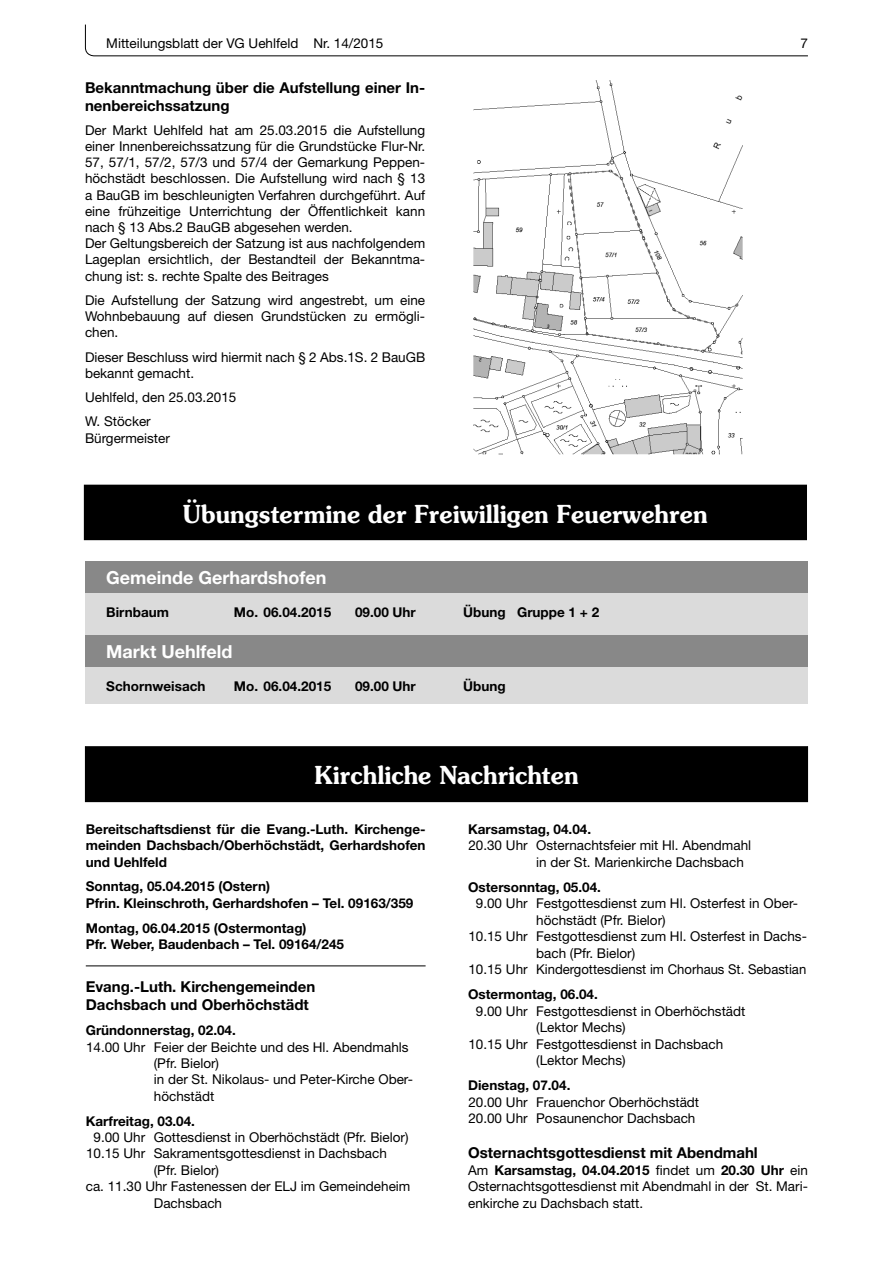
<style>
.page{position:relative;width:893px;height:1263px;background:#fff}
.page>*{position:absolute;margin:0;border:0;box-sizing:border-box;transform-origin:0 0}
.t1{font:600 24.75px "Souvenir";color:#fff;scale:.95 1}
.t2{font:700 18px "Helvetica Neue";color:#fff}
.t3{font:700 15px/18px "Helvetica Neue";color:#000}
.t4{font:13.5px/16.2px "Helvetica Neue";color:#000}
.t5{font:700 13.5px/16.5px "Helvetica Neue";color:#000}
.s1{font-weight:700}
</style>
<div class="page">
<svg style="left:85px;top:24px;width:723px;height:33px"></svg>
<img style="left:473px;top:81px;width:270px;height:374px">
<div style="left:85px;top:561px;width:723px;height:143px;background:#dbdbdb"></div>
<div style="left:85px;top:561px;width:723px;height:31px;background:#888"></div>
<div style="left:85px;top:636px;width:723px;height:31px;background:#888"></div>
<div style="left:84px;top:485px;width:722px;height:55px;background:#000"></div>
<div style="left:85px;top:747px;width:722px;height:55px;background:#000"></div>
<div style="left:85px;top:746px;width:723px;height:56px;border:1px solid #000"></div>
<hr style="left:86px;top:965px;width:340px;height:1px;background:#000">
<p class="t4" style="left:106px;top:36px;width:279px">Mitteilungsblatt der VG Uehlfeld Nr. 14/2015</p>
<p class="t4" style="left:800px;top:36px;width:9px">7</p>
<p class="t3" style="left:85px;top:80px;width:342px">Bekanntmachung über die Aufstellung einer In&shy;nenbereichssatzung</p>
<p class="t4" style="left:85px;top:123px;width:342px">Der Markt Uehlfeld hat am 25.03.2015 die Aufstellung einer Innenbereichssatzung für die Grundstücke Flur-Nr.<br>57, 57/1, 57/2, 57/3 und 57/4 der Gemarkung Peppen&shy;höchstädt beschlossen. Die Aufstellung wird nach § 13 a BauGB im beschleunigten Verfahren durchgeführt. Auf eine frühzeitige Unterrichtung der Öffentlichkeit kann nach § 13 Abs.2 BauGB abgesehen werden.<br>Der Geltungsbereich der Satzung ist aus nachfolgendem Lageplan ersichtlich, der Bestandteil der Bekanntma&shy;chung ist: s. rechte Spalte des Beitrages</p>
<p class="t4" style="left:85px;top:293px;width:342px;text-align:justify">Die Aufstellung der Satzung wird angestrebt, um eine Wohnbebauung auf diesen Grundstücken zu ermögli&shy;chen.</p>
<p class="t4" style="left:85px;top:350px;width:342px">Dieser Beschluss wird hiermit nach § 2 Abs.1S. 2 BauGB bekannt gemacht.</p>
<p class="t4" style="left:85px;top:386px;width:153px;line-height:24.3px">Uehlfeld, den 25.03.2015<br>W. Stöcker</p>
<p class="t4" style="left:85px;top:431px;width:86px">Bürgermeister</p>
<h1 class="t1" style="left:183px;top:504px;width:553px">Übungstermine der Freiwilligen Feuerwehren</h1>
<h2 class="t2" style="left:106px;top:571px;width:222px">Gemeinde Gerhardshofen</h2>
<p class="t5" style="left:106px;top:605px;width:64px">Birnbaum</p>
<p class="t5" style="left:234px;top:605px;width:99px">Mo. 06.04.2015</p>
<p class="t5" style="left:355px;top:605px;width:62px">09.00 Uhr</p>
<p class="t5" style="left:463px;top:605px;width:138px">Übung Gruppe 1 + 2</p>
<h2 class="t2" style="left:106px;top:645px;width:128px">Markt Uehlfeld</h2>
<p class="t5" style="left:106px;top:679px;width:101px">Schornweisach</p>
<p class="t5" style="left:234px;top:679px;width:99px">Mo. 06.04.2015</p>
<p class="t5" style="left:355px;top:679px;width:62px">09.00 Uhr</p>
<p class="t5" style="left:463px;top:679px;width:44px">Übung</p>
<h1 class="t1" style="left:314px;top:765px;width:280px">Kirchliche Nachrichten</h1>
<p class="t5" style="left:86px;top:822px;width:341px;text-align:justify">Bereitschaftsdienst für die Evang.-Luth. Kirchenge&shy;meinden Dachsbach/Oberhöchstädt, Gerhardshofen und Uehlfeld</p>
<p class="t5" style="left:86px;top:880px;width:329px">Sonntag, 05.04.2015 (Ostern)<br>Pfrin. Kleinschroth, Gerhardshofen – Tel. 09163/359</p>
<p class="t5" style="left:86px;top:921px;width:260px">Montag, 06.04.2015 (Ostermontag)<br>Pfr. Weber, Baudenbach – Tel. 09164/245</p>
<p class="t3" style="left:86px;top:979px;width:231px">Evang.-Luth. Kirchengemeinden<br>Dachsbach und Oberhöchstädt</p>
<p class="t5" style="left:86px;top:1023px;width:152px">Gründonnerstag, 02.04.</p>
<p class="t4" style="left:154px;top:1040px;width:261px;text-indent:-68px">14.00 Uhr Feier der Beichte und des Hl. Abendmahls (Pfr. Bielor)<br>in der St. Nikolaus- und Peter-Kirche Ober&shy;höchstädt</p>
<p class="t5" style="left:86px;top:1114px;width:111px">Karfreitag, 03.04.</p>
<p class="t4" style="left:94px;top:1130px;width:317px">9.00 Uhr Gottesdienst in Oberhöchstädt (Pfr. Bielor)</p>
<p class="t4" style="left:86px;top:1147px;width:302px">10.15 Uhr Sakramentsgottesdienst in Dachsbach</p>
<p class="t4" style="left:154px;top:1163px;width:67px">(Pfr. Bielor)</p>
<p class="t4" style="left:86px;top:1180px;width:326px">ca. 11.30 Uhr Fastenessen der ELJ im Gemeindeheim</p>
<p class="t4" style="left:154px;top:1196px;width:70px">Dachsbach</p>
<p class="t5" style="left:468px;top:822px;width:125px">Karsamstag, 04.04.</p>
<p class="t4" style="left:536px;top:839px;width:217px;text-indent:-68px">20.30 Uhr Osternachtsfeier mit Hl. Abendmahl in der St. Marienkirche Dachsbach</p>
<p class="t5" style="left:468px;top:880px;width:134px">Ostersonntag, 05.04.</p>
<p class="t4" style="left:476px;top:897px;width:324px">9.00 Uhr Festgottesdienst zum Hl. Osterfest in Ober-</p>
<p class="t4" style="left:536px;top:913px;width:131px">höchstädt (Pfr. Bielor)</p>
<p class="t4" style="left:468px;top:930px;width:340px">10.15 Uhr Festgottesdienst zum Hl. Osterfest in Dachs-</p>
<p class="t4" style="left:536px;top:946px;width:100px">bach (Pfr. Bielor)</p>
<p class="t4" style="left:468px;top:963px;width:339px">10.15 Uhr Kindergottesdienst im Chorhaus St. Sebastian</p>
<p class="t5" style="left:468px;top:987px;width:131px">Ostermontag, 06.04.</p>
<p class="t4" style="left:476px;top:1004px;width:271px">9.00 Uhr Festgottesdienst in Oberhöchstädt</p>
<p class="t4" style="left:536px;top:1021px;width:91px">(Lektor Mechs)</p>
<p class="t4" style="left:468px;top:1037px;width:256px">10.15 Uhr Festgottesdienst in Dachsbach</p>
<p class="t4" style="left:536px;top:1054px;width:91px">(Lektor Mechs)</p>
<p class="t5" style="left:468px;top:1078px;width:104px">Dienstag, 07.04.</p>
<p class="t4" style="left:468px;top:1095px;width:232px">20.00 Uhr Frauenchor Oberhöchstädt<br>20.00 Uhr Posaunenchor Dachsbach</p>
<p class="t3" style="left:468px;top:1145px;width:291px">Osternachtsgottesdienst mit Abendmahl</p>
<p class="t4" style="left:468px;top:1163px;width:341px;text-align:justify">Am <span class="s1">Karsamstag, 04.04.2015</span> findet um <span class="s1">20.30 Uhr</span> ein Osternachtsgottesdienst mit Abendmahl in der St. Mari&shy;enkirche zu Dachsbach statt.</p>
</div>
